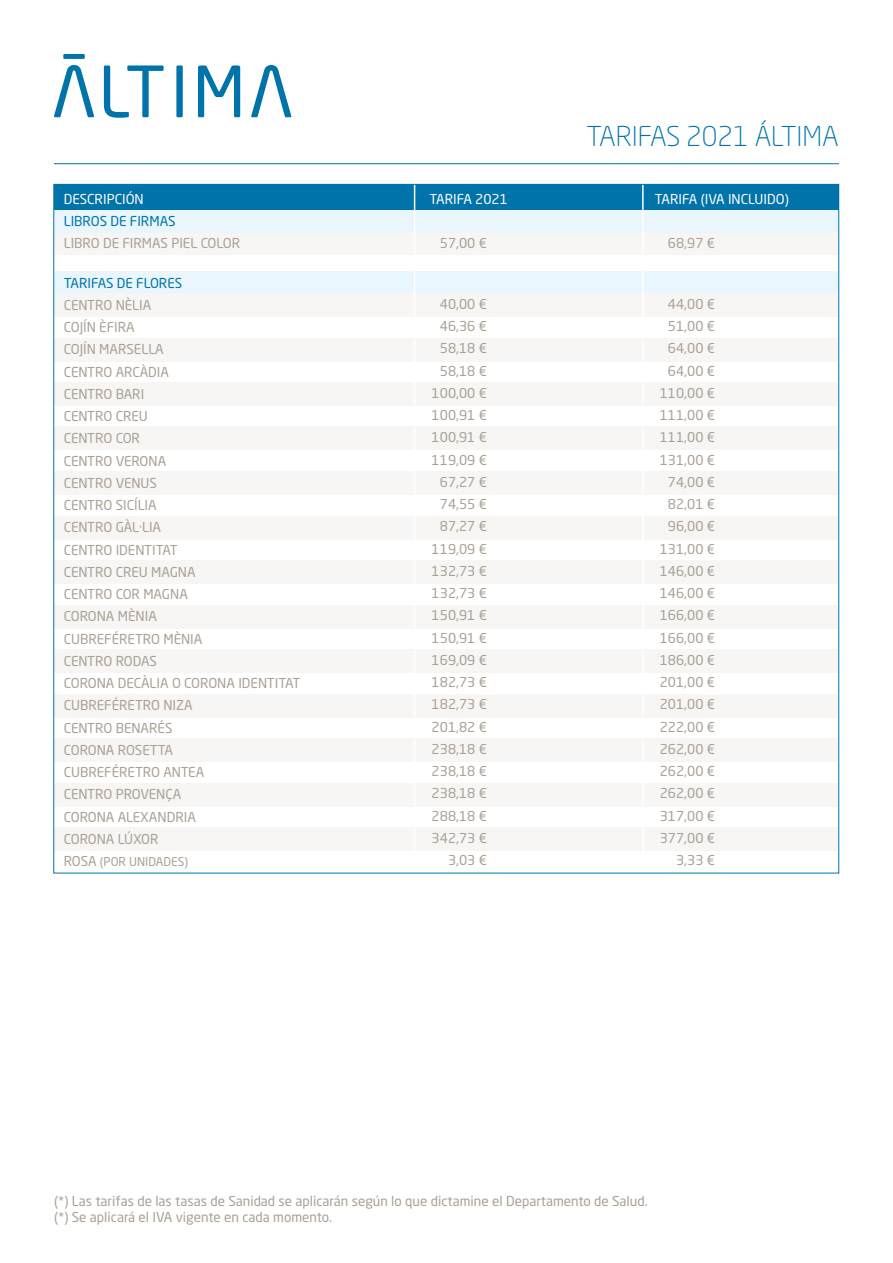
<style>
.page{position:relative;width:893px;height:1263px;background:#fff}
.page>*{position:absolute;margin:0;border:0;box-sizing:border-box;transform-origin:0 0}
.t1{font:300 27px "Neo Sans Std";color:#0073ab}
.t2{font:13.5px/22.2px "Neo Sans Std";color:#aaa095}
.t3{font:13.5px "Neo Sans Std";color:#fff}
.t4{font:13.5px "Neo Sans Std";color:#0073ab}
.t5{font:12px "Neo Sans Std";color:#aaa095}
.s1{font-size:13.5px}
</style>
<div class="page">
<div style="left:54px;top:271px;width:785px;height:24px;background:#eaf6fe"></div>
<div style="left:54px;top:293px;width:785px;height:24px;background:#f7f6f4"></div>
<div style="left:54px;top:231px;width:785px;height:23px;background:#f7f6f4"></div>
<div style="left:54px;top:471px;width:785px;height:24px;background:#f7f6f4"></div>
<div style="left:54px;top:649px;width:785px;height:24px;background:#f7f6f4"></div>
<div style="left:54px;top:827px;width:785px;height:24px;background:#f7f6f4"></div>
<div style="left:54px;top:338px;width:785px;height:23px;background:#f7f6f4"></div>
<div style="left:54px;top:516px;width:785px;height:23px;background:#f7f6f4"></div>
<div style="left:54px;top:694px;width:785px;height:23px;background:#f7f6f4"></div>
<div style="left:54px;top:382px;width:785px;height:24px;background:#f7f6f4"></div>
<div style="left:54px;top:560px;width:785px;height:24px;background:#f7f6f4"></div>
<div style="left:54px;top:738px;width:785px;height:24px;background:#f7f6f4"></div>
<div style="left:54px;top:427px;width:785px;height:23px;background:#f7f6f4"></div>
<div style="left:54px;top:605px;width:785px;height:23px;background:#f7f6f4"></div>
<div style="left:54px;top:783px;width:785px;height:23px;background:#f7f6f4"></div>
<div style="left:54px;top:210px;width:785px;height:23px;background:#eaf6fe"></div>
<div style="left:54px;top:184px;width:785px;height:26px;background:#0073ab"></div>
<hr style="left:54px;top:163px;width:785px;height:1px;background:#0073ab">
<hr style="left:414px;top:179px;width:1px;height:705px;background:#fff">
<hr style="left:642px;top:179px;width:2px;height:705px;background:#fff">
<svg style="left:54px;top:65px;width:40px;height:52px"></svg>
<svg style="left:104px;top:65px;width:60px;height:53px"></svg>
<div style="left:176px;top:65px;width:7px;height:52px;background:#0073ab"></div>
<svg style="left:198px;top:65px;width:42px;height:52px"></svg>
<div style="left:63px;top:54px;width:22px;height:5px;background:#0073ab"></div>
<svg style="left:251px;top:65px;width:40px;height:52px"></svg>
<p class="t3" style="left:64px;top:191px;width:81px">DESCRIPCIÓN</p>
<p class="t4" style="left:64px;top:213px;width:113px">LIBROS DE FIRMAS</p>
<p class="t2" style="left:64px;top:232px;width:178px">LIBRO DE FIRMAS PIEL COLOR</p>
<p class="t4" style="left:64px;top:274px;width:120px">TARIFAS DE FLORES</p>
<p class="t2" style="left:64px;top:294px;width:238px">CENTRO NÈLIA<br>COJÍN ÈFIRA<br>COJÍN MARSELLA<br>CENTRO ARCÀDIA<br>CENTRO BARI<br>CENTRO CREU<br>CENTRO COR<br>CENTRO VERONA<br>CENTRO VENUS<br>CENTRO SICÍLIA<br>CENTRO GÀL·LIA<br>CENTRO IDENTITAT<br>CENTRO CREU MAGNA<br>CENTRO COR MAGNA<br>CORONA MÈNIA<br>CUBREFÉRETRO MÈNIA<br>CENTRO RODAS<br>CORONA DECÀLIA O CORONA IDENTITAT<br>CUBREFÉRETRO NIZA<br>CENTRO BENARÉS<br>CORONA ROSETTA<br>CUBREFÉRETRO ANTEA<br>CENTRO PROVENÇA<br>CORONA ALEXANDRIA<br>CORONA LÚXOR</p>
<p class="t5" style="left:64px;top:854px;width:126px"><span class="s1">ROSA</span> (POR UNIDADES)</p>
<h1 class="t1" style="left:587px;top:120px;width:254px">TARIFAS 2021 ÁLTIMA</h1>
<p class="t3" style="left:429px;top:191px;width:80px">TARIFA 2021</p>
<p class="t3" style="left:655px;top:191px;width:135px">TARIFA (IVA INCLUIDO)</p>
<p class="t2" style="left:440px;top:232px;width:49px">57,00 €</p>
<p class="t2" style="left:668px;top:232px;width:49px">68,97 €</p>
<p class="t2" style="left:432px;top:293px;width:57px;text-align:right">40,00 €<br>46,36 €<br>58,18 €<br>58,18 €<br>100,00 €<br>100,91 €<br>100,91 €<br>119,09 €<br>67,27 €<br>74,55 €<br>87,27 €<br>119,09 €<br>132,73 €<br>132,73 €<br>150,91 €<br>150,91 €<br>169,09 €<br>182,73 €<br>182,73 €<br>201,82 €<br>238,18 €<br>238,18 €<br>238,18 €<br>288,18 €<br>342,73 €<br>3,03 €</p>
<p class="t2" style="left:660px;top:293px;width:57px;text-align:right">44,00 €<br>51,00 €<br>64,00 €<br>64,00 €<br>110,00 €<br>111,00 €<br>111,00 €<br>131,00 €<br>74,00 €<br>82,01 €<br>96,00 €<br>131,00 €<br>146,00 €<br>146,00 €<br>166,00 €<br>166,00 €<br>186,00 €<br>201,00 €<br>201,00 €<br>222,00 €<br>262,00 €<br>262,00 €<br>262,00 €<br>317,00 €<br>377,00 €<br>3,33 €</p>
<p class="t2" style="left:54px;top:1192px;width:595px;line-height:16.5px">(*) Las tarifas de las tasas de Sanidad se aplicarán según lo que dictamine el Departamento de Salud. (*) Se aplicará el IVA vigente en cada momento.</p>
</div>
